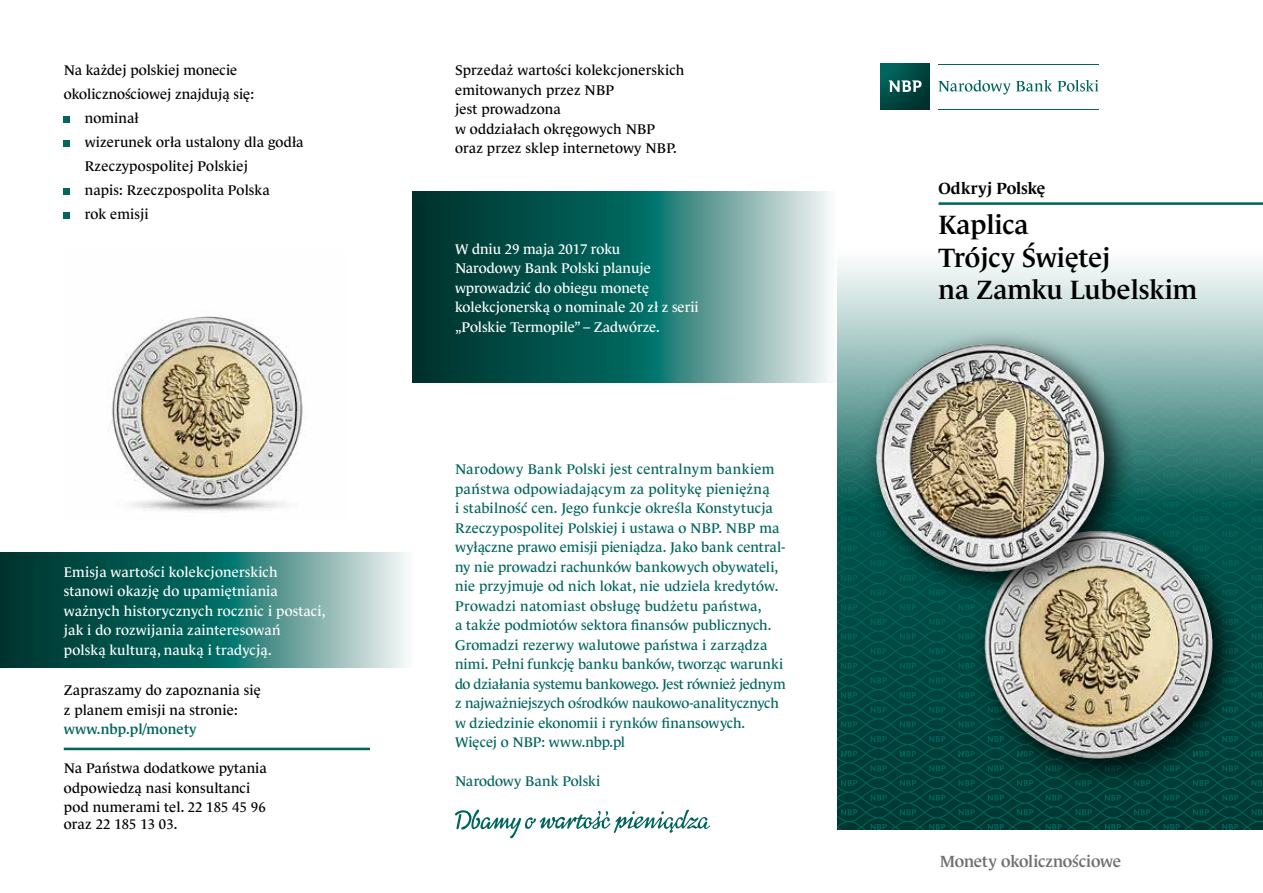
<style>
.page{position:relative;width:1263px;height:893px;background:#fff}
.page>*{position:absolute;margin:0;border:0;box-sizing:border-box;transform-origin:0 0}
.t1{font:600 27px/32.4px "Le Monde Journal Pro";color:#000}
.t2{font:600 16.5px "Le Monde Journal Pro";letter-spacing:-.015em;color:#706f6f}
.t3{font:600 expanded 16.5px "Le Monde Journal Pro";letter-spacing:.005em;color:#000}
.t4{font:14.25px/19.5px "Le Monde Journal Pro";letter-spacing:.005em;color:#00655d}
.t5{font:14.25px/19.5px "Le Monde Journal Pro";letter-spacing:.01em;color:#000}
.t6{font:14.25px/19.5px "Le Monde Journal Pro";letter-spacing:.005em;color:#fff}
.t7{font:600 14.25px "Le Monde Journal Pro";letter-spacing:.01em;color:#00655c}
</style>
<div class="page">
<svg style="left:1136px;top:461px;width:127px;height:290px;background:#0c5b54"></svg>
<svg style="left:1251px;top:692px;width:12px;height:6px"></svg>
<svg style="left:1192px;top:487px;width:17px;height:6px"></svg>
<svg style="left:1251px;top:487px;width:12px;height:6px"></svg>
<svg style="left:1136px;top:487px;width:14px;height:6px"></svg>
<svg style="left:1222px;top:502px;width:16px;height:6px"></svg>
<svg style="left:1163px;top:502px;width:17px;height:6px"></svg>
<svg style="left:1251px;top:604px;width:12px;height:6px"></svg>
<svg style="left:1251px;top:634px;width:12px;height:5px"></svg>
<svg style="left:1251px;top:575px;width:12px;height:6px"></svg>
<svg style="left:1251px;top:546px;width:12px;height:6px"></svg>
<svg style="left:1222px;top:472px;width:16px;height:6px"></svg>
<svg style="left:1251px;top:663px;width:12px;height:6px"></svg>
<svg style="left:1163px;top:472px;width:17px;height:6px"></svg>
<svg style="left:1251px;top:721px;width:12px;height:6px"></svg>
<svg style="left:1251px;top:516px;width:12px;height:6px"></svg>
<svg style="left:1054px;top:751px;width:209px;height:78px;background:#00423b"></svg>
<svg style="left:838px;top:754px;width:216px;height:75px;background:#00433c"></svg>
<svg style="left:958px;top:754px;width:12px;height:3px"></svg>
<svg style="left:838px;top:461px;width:132px;height:293px;background:#014c45"></svg>
<svg style="left:870px;top:619px;width:17px;height:6px"></svg>
<svg style="left:929px;top:619px;width:16px;height:6px"></svg>
<svg style="left:899px;top:604px;width:17px;height:6px"></svg>
<svg style="left:899px;top:634px;width:17px;height:5px"></svg>
<svg style="left:958px;top:692px;width:12px;height:6px"></svg>
<svg style="left:840px;top:721px;width:17px;height:6px"></svg>
<svg style="left:840px;top:692px;width:17px;height:6px"></svg>
<svg style="left:899px;top:692px;width:17px;height:6px"></svg>
<svg style="left:840px;top:487px;width:17px;height:6px"></svg>
<svg style="left:929px;top:707px;width:16px;height:6px"></svg>
<svg style="left:870px;top:707px;width:17px;height:6px"></svg>
<svg style="left:958px;top:604px;width:12px;height:6px"></svg>
<svg style="left:958px;top:634px;width:12px;height:5px"></svg>
<svg style="left:840px;top:634px;width:17px;height:5px"></svg>
<svg style="left:840px;top:604px;width:17px;height:6px"></svg>
<svg style="left:840px;top:575px;width:17px;height:6px"></svg>
<svg style="left:840px;top:663px;width:17px;height:6px"></svg>
<svg style="left:958px;top:663px;width:12px;height:6px"></svg>
<svg style="left:899px;top:663px;width:17px;height:6px"></svg>
<svg style="left:899px;top:721px;width:17px;height:6px"></svg>
<svg style="left:840px;top:516px;width:17px;height:6px"></svg>
<svg style="left:958px;top:721px;width:12px;height:6px"></svg>
<svg style="left:870px;top:677px;width:17px;height:6px"></svg>
<svg style="left:929px;top:677px;width:16px;height:6px"></svg>
<svg style="left:1192px;top:461px;width:17px;height:3px"></svg>
<svg style="left:1136px;top:461px;width:14px;height:3px"></svg>
<svg style="left:1251px;top:461px;width:12px;height:3px"></svg>
<svg style="left:1054px;top:263px;width:209px;height:198px;background:#a0c2bf"></svg>
<svg style="left:1163px;top:326px;width:17px;height:6px"></svg>
<svg style="left:1163px;top:297px;width:17px;height:5px"></svg>
<svg style="left:1222px;top:267px;width:16px;height:6px"></svg>
<svg style="left:1222px;top:297px;width:16px;height:5px"></svg>
<svg style="left:1222px;top:326px;width:16px;height:6px"></svg>
<svg style="left:1192px;top:311px;width:17px;height:6px"></svg>
<svg style="left:1192px;top:282px;width:17px;height:6px"></svg>
<svg style="left:1192px;top:341px;width:17px;height:5px"></svg>
<svg style="left:1251px;top:399px;width:12px;height:6px"></svg>
<svg style="left:1075px;top:311px;width:17px;height:6px"></svg>
<svg style="left:1104px;top:297px;width:17px;height:5px"></svg>
<svg style="left:1104px;top:326px;width:17px;height:3px"></svg>
<svg style="left:1136px;top:428px;width:14px;height:6px"></svg>
<svg style="left:1075px;top:282px;width:17px;height:6px"></svg>
<svg style="left:1136px;top:399px;width:14px;height:6px"></svg>
<svg style="left:1192px;top:399px;width:17px;height:6px"></svg>
<svg style="left:1222px;top:414px;width:16px;height:6px"></svg>
<svg style="left:1163px;top:414px;width:17px;height:6px"></svg>
<svg style="left:1251px;top:311px;width:12px;height:6px"></svg>
<svg style="left:1251px;top:341px;width:12px;height:5px"></svg>
<svg style="left:1251px;top:282px;width:12px;height:6px"></svg>
<svg style="left:1136px;top:341px;width:14px;height:5px"></svg>
<svg style="left:1133px;top:311px;width:17px;height:6px"></svg>
<svg style="left:1133px;top:282px;width:17px;height:6px"></svg>
<svg style="left:1136px;top:370px;width:14px;height:6px"></svg>
<svg style="left:1251px;top:370px;width:12px;height:6px"></svg>
<svg style="left:1192px;top:370px;width:17px;height:6px"></svg>
<svg style="left:1104px;top:267px;width:17px;height:6px"></svg>
<svg style="left:1192px;top:428px;width:17px;height:6px"></svg>
<svg style="left:1251px;top:428px;width:12px;height:6px"></svg>
<svg style="left:1163px;top:385px;width:17px;height:5px"></svg>
<svg style="left:1222px;top:385px;width:16px;height:5px"></svg>
<svg style="left:840px;top:461px;width:17px;height:3px"></svg>
<svg style="left:838px;top:263px;width:216px;height:198px;background:#c4dad8"></svg>
<svg style="left:870px;top:326px;width:17px;height:3px"></svg>
<svg style="left:870px;top:297px;width:17px;height:5px"></svg>
<svg style="left:929px;top:267px;width:16px;height:6px"></svg>
<svg style="left:1045px;top:326px;width:17px;height:3px"></svg>
<svg style="left:929px;top:297px;width:16px;height:5px"></svg>
<svg style="left:929px;top:326px;width:16px;height:3px"></svg>
<svg style="left:899px;top:311px;width:17px;height:6px"></svg>
<svg style="left:1045px;top:297px;width:17px;height:5px"></svg>
<svg style="left:1045px;top:267px;width:17px;height:6px"></svg>
<svg style="left:899px;top:282px;width:17px;height:6px"></svg>
<svg style="left:987px;top:326px;width:17px;height:3px"></svg>
<svg style="left:840px;top:428px;width:17px;height:6px"></svg>
<svg style="left:840px;top:399px;width:17px;height:6px"></svg>
<svg style="left:987px;top:297px;width:17px;height:5px"></svg>
<svg style="left:987px;top:267px;width:17px;height:6px"></svg>
<svg style="left:958px;top:311px;width:17px;height:6px"></svg>
<svg style="left:958px;top:282px;width:17px;height:6px"></svg>
<svg style="left:840px;top:341px;width:17px;height:5px"></svg>
<svg style="left:840px;top:311px;width:17px;height:6px"></svg>
<svg style="left:840px;top:282px;width:17px;height:6px"></svg>
<svg style="left:840px;top:370px;width:17px;height:6px"></svg>
<svg style="left:1016px;top:282px;width:17px;height:6px"></svg>
<svg style="left:1016px;top:311px;width:17px;height:6px"></svg>
<img style="left:880px;top:64px;width:50px;height:46px">
<hr style="left:938px;top:64px;width:161px;height:1px;background:#00655d">
<hr style="left:938px;top:109px;width:161px;height:1px;background:#00655d">
<svg style="left:888px;top:80px;width:33px;height:12px"></svg>
<svg style="left:938px;top:80px;width:87px;height:15px"></svg>
<svg style="left:1026px;top:80px;width:72px;height:12px"></svg>
<svg style="left:412px;top:191px;width:417px;height:192px;background:#377973"></svg>
<hr style="left:938px;top:202px;width:325px;height:3px;background:#00655c">
<svg style="left:455px;top:810px;width:255px;height:28px"></svg>
<svg style="left:0;top:553px;width:406px;height:115px;background:#397b75"></svg>
<hr style="left:64px;top:748px;width:306px;height:2px;background:#00655c">
<svg style="left:64px;top:117px;width:6px;height:6px"></svg>
<svg style="left:64px;top:141px;width:6px;height:6px"></svg>
<svg style="left:64px;top:189px;width:6px;height:6px"></svg>
<svg style="left:64px;top:213px;width:6px;height:6px"></svg>
<img style="left:111px;top:316px;width:192px;height:195px">
<div style="left:970px;top:516px;width:274px;height:274px;background:#000;opacity:.75"></div>
<img style="left:984px;top:531px;width:229px;height:228px">
<div style="left:862px;top:329px;width:274px;height:274px;background:#000;opacity:.75"></div>
<img style="left:876px;top:344px;width:228px;height:228px">
<p class="t5" style="left:64px;top:59px;width:175px">Na każdej polskiej monecie</p>
<p class="t5" style="left:64px;top:83px;width:192px">okolicznościowej znajdują się:</p>
<p class="t5" style="left:85px;top:107px;width:56px">nominał</p>
<p class="t5" style="left:85px;top:131px;width:220px">wizerunek orła ustalony dla godła</p>
<p class="t5" style="left:85px;top:155px;width:165px">Rzeczypospolitej Polskiej</p>
<p class="t5" style="left:85px;top:179px;width:186px">napis: Rzeczpospolita Polska</p>
<p class="t5" style="left:85px;top:203px;width:65px">rok emisji</p>
<p class="t6" style="left:64px;top:561px;width:263px">Emisja wartości kolekcjonerskich stanowi okazję do upamiętniania ważnych historycznych rocznic i postaci, jak i do rozwijania zainteresowań polską kulturą, nauką i tradycją.</p>
<p class="t5" style="left:64px;top:679px;width:199px">Zapraszamy do zapoznania się z planem emisji na stronie:</p>
<p class="t7" style="left:64px;top:718px;width:134px">www.nbp.pl/monety</p>
<p class="t5" style="left:64px;top:757px;width:205px">Na Państwa dodatkowe pytania odpowiedzą nasi konsultanci pod numerami tel. 22 185 45 96</p>
<p class="t5" style="left:64px;top:813px;width:115px">oraz 22 185 13 03.</p>
<p class="t5" style="left:455px;top:59px;width:231px">Sprzedaż wartości kolekcjonerskich emitowanych przez NBP<br>jest prowadzona<br>w oddziałach okręgowych NBP oraz przez sklep internetowy NBP.</p>
<p class="t6" style="left:455px;top:238px;width:245px">W dniu 29 maja 2017 roku<br>Narodowy Bank Polski planuje wprowadzić do obiegu monetę kolekcjonerską o nominale 20 zł z serii „Polskie Termopile” – Zadwórze.</p>
<p class="t4" style="left:455px;top:458px;width:332px">Narodowy Bank Polski jest centralnym bankiem państwa odpowiadającym za politykę pieniężną<br>i stabilność cen. Jego funkcje określa Konstytucja Rzeczypospolitej Polskiej i ustawa o NBP. NBP ma wyłączne prawo emisji pieniądza. Jako bank central&shy;ny nie prowadzi rachunków bankowych obywateli, nie przyjmuje od nich lokat, nie udziela kredytów.<br>Prowadzi natomiast obsługę budżetu państwa,<br>a także podmiotów sektora finansów publicznych.<br>Gromadzi rezerwy walutowe państwa i zarządza nimi. Pełni funkcję banku banków, tworząc warunki do działania systemu bankowego. Jest również jednym z najważniejszych ośrodków naukowo-analitycznych w dziedzinie ekonomii i rynków finansowych.<br>Więcej o NBP: www.nbp.pl</p>
<p class="t4" style="left:455px;top:770px;width:147px">Narodowy Bank Polski</p>
<p class="t3" style="left:938px;top:176px;width:108px">Odkryj Polskę</p>
<h1 class="t1" style="left:938px;top:206px;width:260px">Kaplica<br>Trójcy Świętej<br>na Zamku Lubelskim</h1>
<p class="t2" style="left:940px;top:849px;width:183px">Monety okolicznościowe</p>
</div>
